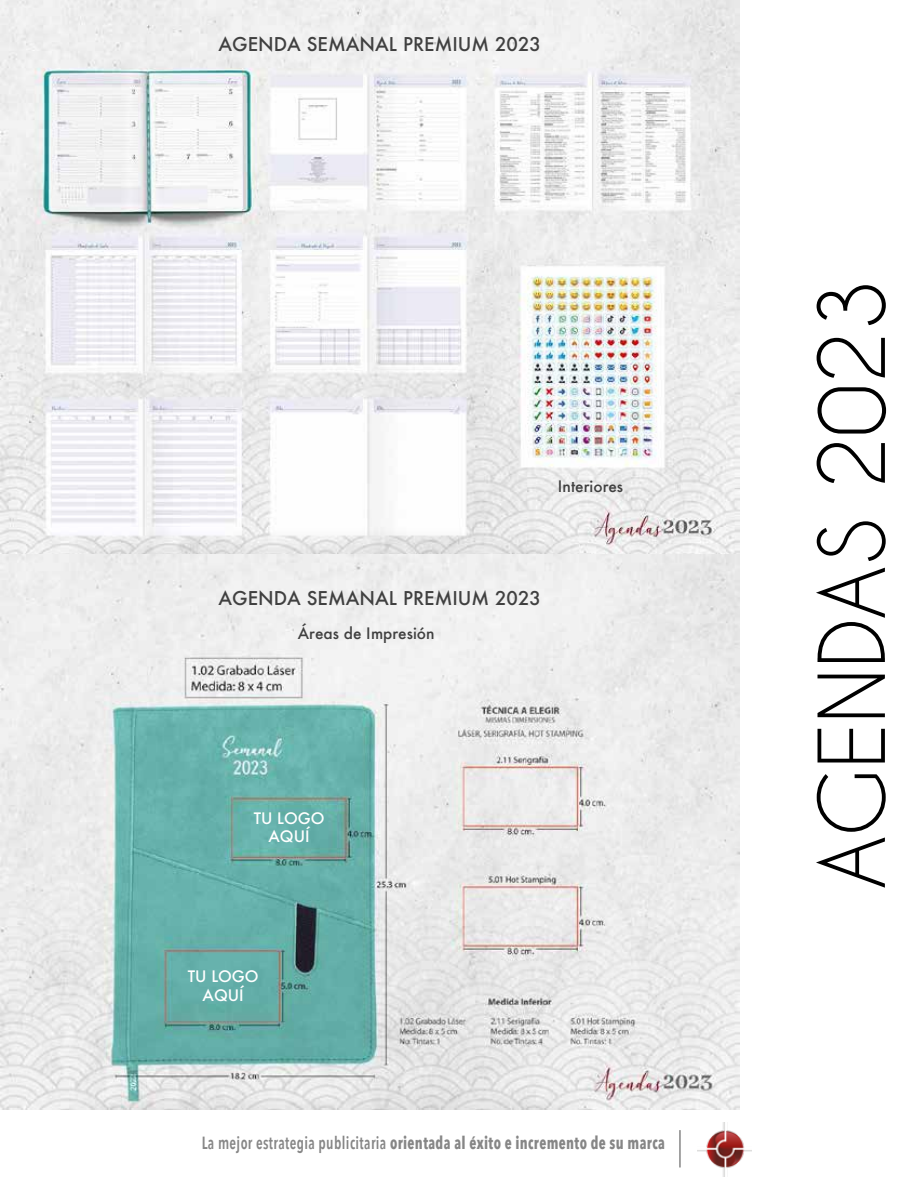
<style>
.page{position:relative;width:918px;height:1188px;background:#fff}
.page>*{position:absolute;margin:0;border:0;box-sizing:border-box;transform-origin:0 0}
.t1{font:86.25px "Caviar Dreams";color:#000}
.t2{font:500 18.45px "Futura";color:#404040}
.t3{font:700 17.55px "Avenir Next Condensed";letter-spacing:.025em;color:#868686;scale:.84 1}
.t4{font:500 15.45px "Futura";color:#404040}
.t5{font:500 15.45px/18.5px "Futura";color:#fff;text-align:center}
.s1{font-weight:600}
</style>
<div class="page">
<img style="left:0;top:0;width:739px;height:1109px">
<hr style="left:679px;top:1130px;width:2px;height:37px;background:#868686">
<img style="left:697px;top:1122px;width:55px;height:54px">
<p class="t2" style="left:218px;top:31px;width:324px">AGENDA SEMANAL PREMIUM 2023</p>
<p class="t4" style="left:558px;top:476px;width:67px">Interiores</p>
<p class="t2" style="left:218px;top:586px;width:324px">AGENDA SEMANAL PREMIUM 2023</p>
<p class="t4" style="left:298px;top:622px;width:138px">Áreas de Impresión</p>
<p class="t5" style="left:254px;top:809px;width:72px">TU LOGO<br>AQUÍ</p>
<p class="t5" style="left:188px;top:967px;width:72px">TU LOGO<br>AQUÍ</p>
<p class="t3" style="left:202px;top:1133px;width:553px"><span class="s1">La mejor estrategia publicitaria</span> orientada al éxito e incremento de su marca</p>
<h1 class="t1" style="left:800px;top:890px;width:612px;rotate:-90deg">AGENDAS 2023</h1>
</div>
